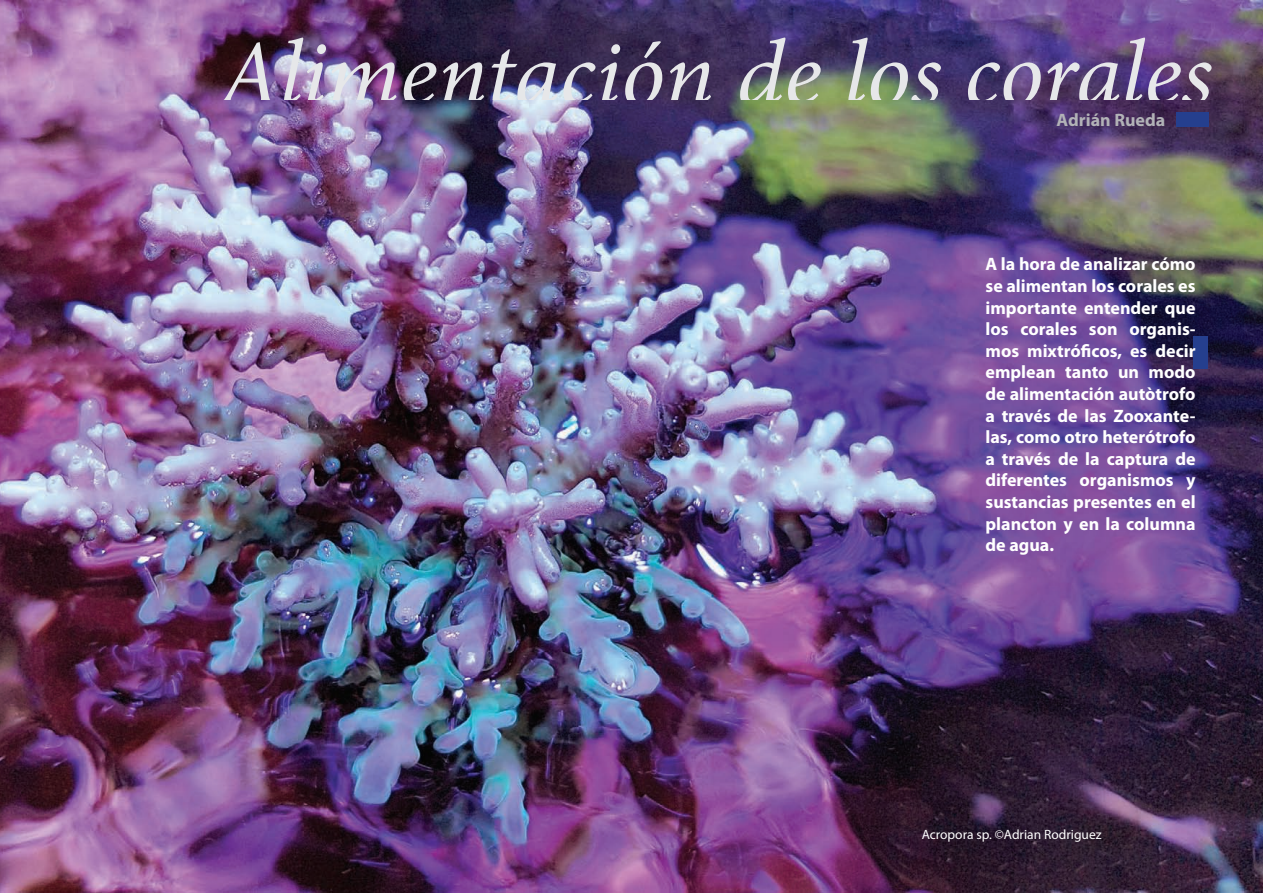
<style>
.page{position:relative;width:1263px;height:893px;background:#fff}
.page>*{position:absolute;margin:0;border:0;box-sizing:border-box;transform-origin:0 0}
.t1{font:italic 94.5px "Minion Pro";letter-spacing:-.01em;color:#e6e7e9}
.t2{font:700 18px/21.6px "Myriad Pro";color:#fff;text-align:justify}
.t3{font:700 18px "Myriad Pro";color:#b2b3b7}
.t4{font:13.5px "Myriad Pro";color:#fff}
</style>
<div class="page">
<img style="left:0;top:0;width:1263px;height:100px">
<img style="left:0;top:100px;width:1263px;height:793px">
<div style="left:1193px;top:336px;width:14px;height:33px;background:#253f8e"></div>
<div style="left:1176px;top:112px;width:33px;height:14px;background:#253f8e"></div>
<h1 class="t1" style="left:218px;top:10px;width:996px">Alimentación de los corales</h1>
<p class="t3" style="left:1056px;top:109px;width:110px">Adrián Rueda</p>
<p class="t2" style="left:985px;top:254px;width:212px">A la hora de analizar cómo se alimentan los corales es importante entender que los corales son organis&shy;mos mixtróficos, es decir emplean tanto un modo de alimentación autòtrofo a través de las Zooxante&shy;las, como otro heterótrofo a través de la captura de diferentes organismos y sustancias presentes en el plancton y en la columna de agua.</p>
<p class="t4" style="left:922px;top:827px;width:181px">Acropora sp. ©Adrian Rodriguez</p>
</div>
